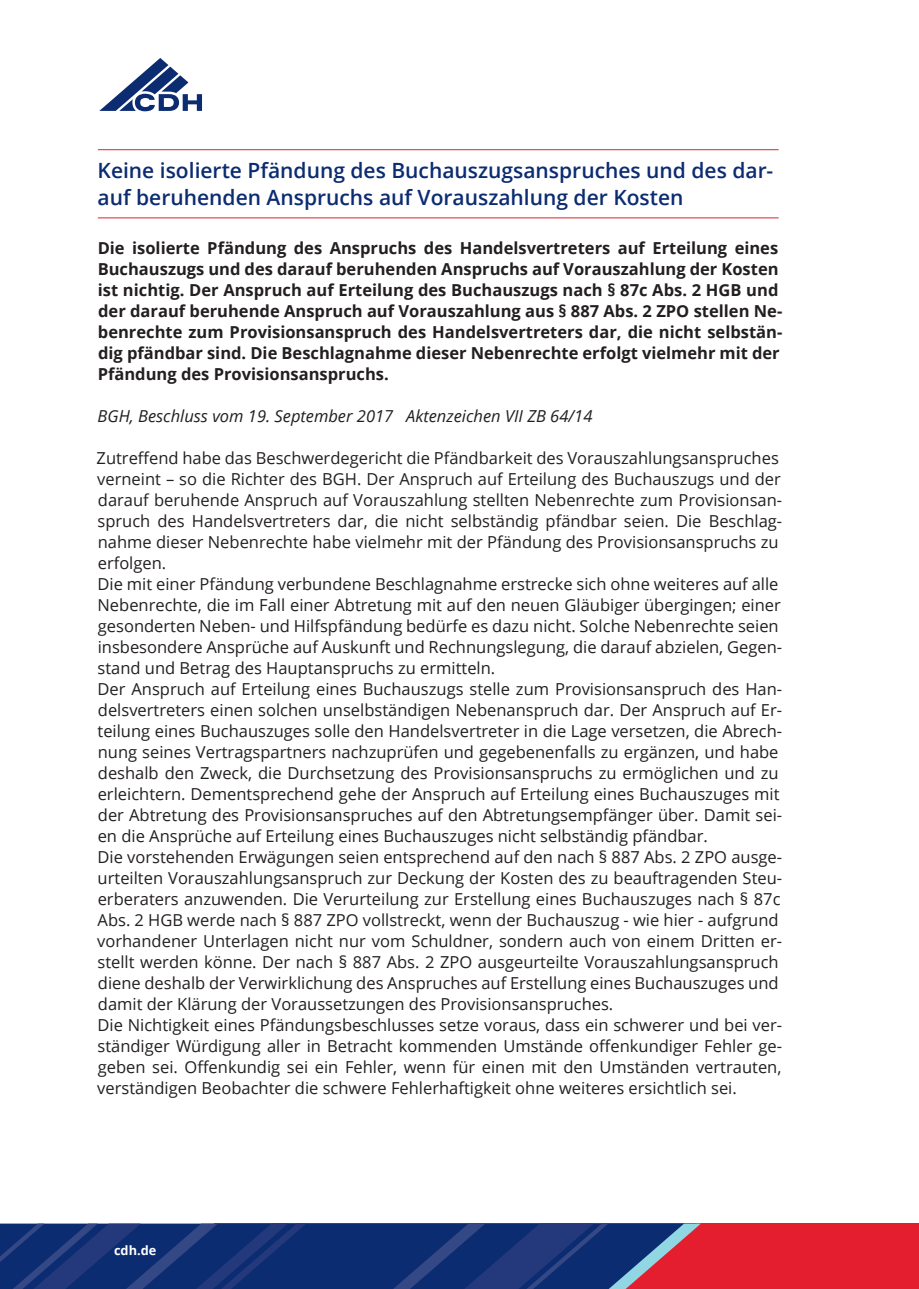
<style>
.page{position:relative;width:919px;height:1289px;background:#fff}
.page>*{position:absolute;margin:0;border:0;box-sizing:border-box;transform-origin:0 0}
.t1{font:600 21px/27px "Open Sans";color:#0c2c72}
.t2{font:16.5px/21px "Open Sans";color:#231f20}
.t3{font:700 16.5px/21px "Open Sans";color:#231f20}
.t4{font:italic 16.5px "Open Sans";color:#231f20}
.t5{font:700 12.75px "Open Sans";color:#fff}
</style>
<div class="page">
<div style="left:215px;top:1223px;width:703px;height:65px;background:#e41e2e"></div>
<svg style="left:0;top:1223px;width:701px;height:65px"></svg>
<hr style="left:98px;top:149px;width:680px;height:1px;background:#e41e2e">
<hr style="left:98px;top:217px;width:680px;height:1px;background:#e41e2e">
<svg style="left:99px;top:58px;width:103px;height:53px"></svg>
<p class="t1" style="left:98px;top:156px;width:677px">Keine isolierte Pfändung des Buchauszugsanspruches und des dar&shy;auf beruhenden Anspruchs auf Vorauszahlung der Kosten</p>
<p class="t3" style="left:98px;top:237px;width:686px">Die isolierte Pfändung des Anspruchs des Handelsvertreters auf Erteilung eines Buchauszugs und des darauf beruhenden Anspruchs auf Vorauszahlung der Kosten ist nichtig. Der Anspruch auf Erteilung des Buchauszugs nach § 87c Abs. 2 HGB und der darauf beruhende Anspruch auf Vorauszahlung aus § 887 Abs. 2 ZPO stellen Ne&shy;benrechte zum Provisionsanspruch des Handelsvertreters dar, die nicht selbstän&shy;dig pfändbar sind. Die Beschlagnahme dieser Nebenrechte erfolgt vielmehr mit der Pfändung des Provisionsanspruchs.</p>
<p class="t4" style="left:98px;top:404px;width:496px">BGH, Beschluss vom 19. September 2017 Aktenzeichen VII ZB 64/14</p>
<p class="t2" style="left:97px;top:447px;width:687px">Zutreffend habe das Beschwerdegericht die Pfändbarkeit des Vorauszahlungsanspruches verneint – so die Richter des BGH. Der Anspruch auf Erteilung des Buchauszugs und der darauf beruhende Anspruch auf Vorauszahlung stellten Nebenrechte zum Provisionsan&shy;spruch des Handelsvertreters dar, die nicht selbständig pfändbar seien. Die Beschlag&shy;nahme dieser Nebenrechte habe vielmehr mit der Pfändung des Provisionsanspruchs zu erfolgen.<br>Die mit einer Pfändung verbundene Beschlagnahme erstrecke sich ohne weiteres auf alle Nebenrechte, die im Fall einer Abtretung mit auf den neuen Gläubiger übergingen; einer gesonderten Neben- und Hilfspfändung bedürfe es dazu nicht. Solche Nebenrechte seien insbesondere Ansprüche auf Auskunft und Rechnungslegung, die darauf abzielen, Gegen&shy;stand und Betrag des Hauptanspruchs zu ermitteln.<br>Der Anspruch auf Erteilung eines Buchauszugs stelle zum Provisionsanspruch des Han&shy;delsvertreters einen solchen unselbständigen Nebenanspruch dar. Der Anspruch auf Er&shy;teilung eines Buchauszuges solle den Handelsvertreter in die Lage versetzen, die Abrech&shy;nung seines Vertragspartners nachzuprüfen und gegebenenfalls zu ergänzen, und habe deshalb den Zweck, die Durchsetzung des Provisionsanspruchs zu ermöglichen und zu erleichtern. Dementsprechend gehe der Anspruch auf Erteilung eines Buchauszuges mit der Abtretung des Provisionsanspruches auf den Abtretungsempfänger über. Damit sei&shy;en die Ansprüche auf Erteilung eines Buchauszuges nicht selbständig pfändbar.<br>Die vorstehenden Erwägungen seien entsprechend auf den nach § 887 Abs. 2 ZPO ausge&shy;urteilten Vorauszahlungsanspruch zur Deckung der Kosten des zu beauftragenden Steu&shy;erberaters anzuwenden. Die Verurteilung zur Erstellung eines Buchauszuges nach § 87c Abs. 2 HGB werde nach § 887 ZPO vollstreckt, wenn der Buchauszug - wie hier - aufgrund vorhandener Unterlagen nicht nur vom Schuldner, sondern auch von einem Dritten er&shy;stellt werden könne. Der nach § 887 Abs. 2 ZPO ausgeurteilte Vorauszahlungsanspruch diene deshalb der Verwirklichung des Anspruches auf Erstellung eines Buchauszuges und damit der Klärung der Voraussetzungen des Provisionsanspruches.<br>Die Nichtigkeit eines Pfändungsbeschlusses setze voraus, dass ein schwerer und bei ver&shy;ständiger Würdigung aller in Betracht kommenden Umstände offenkundiger Fehler ge&shy;geben sei. Offenkundig sei ein Fehler, wenn für einen mit den Umständen vertrauten, verständigen Beobachter die schwere Fehlerhaftigkeit ohne weiteres ersichtlich sei.</p>
<p class="t5" style="left:114px;top:1241px;width:44px">cdh.de</p>
</div>
